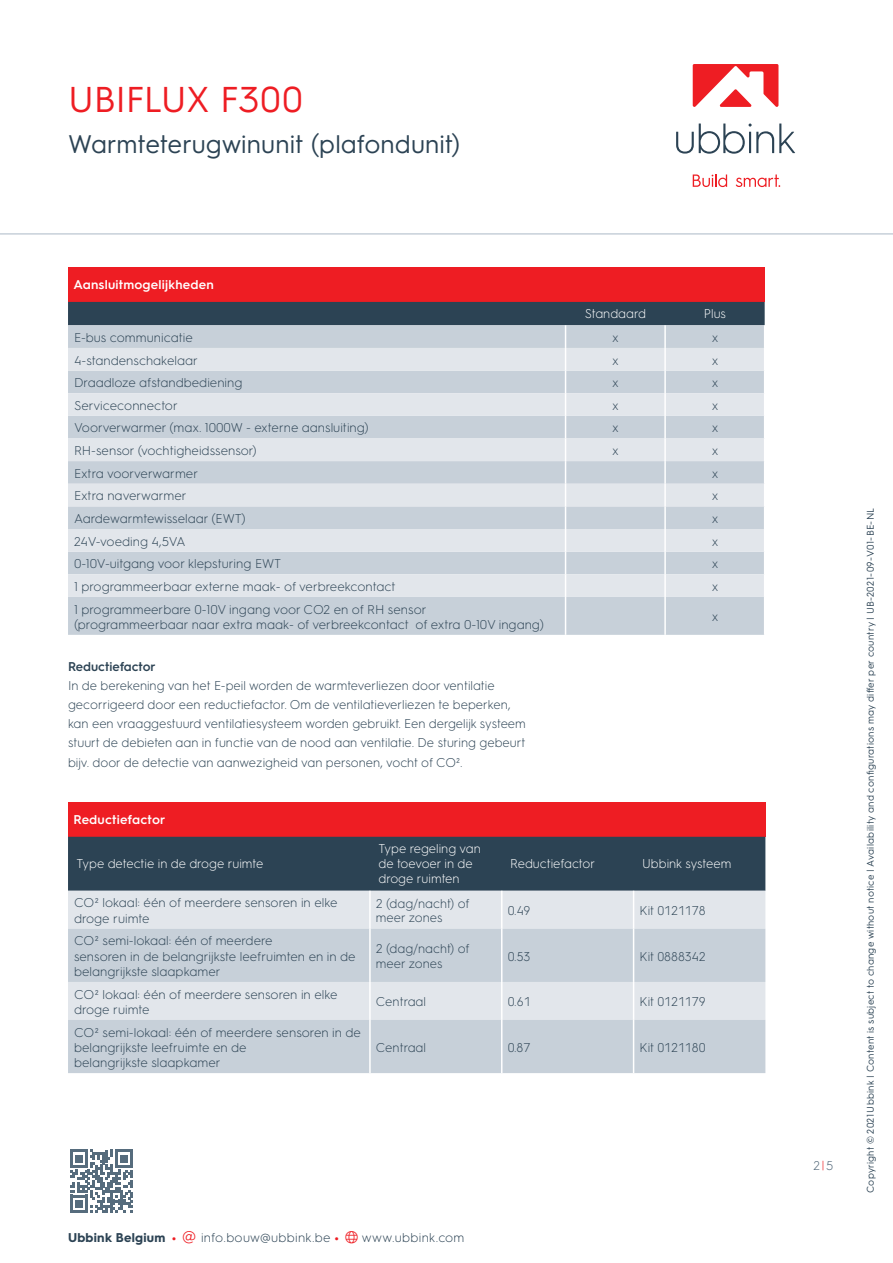
<style>
.page{position:relative;width:893px;height:1263px;background:#fff}
.page>*{position:absolute;margin:0;border:0;box-sizing:border-box;transform-origin:0 0}
._10_DA_title{font:36px "HGS3";letter-spacing:-.015em;color:#ee1d23}
._10_DA_title_subline{font:25.5px "HGS3";letter-spacing:.005em;color:#2c4354}
._40_DA_table_body{font:300 12.75px/15.3px "HGS3";color:#2c4354}
._40_DA_table_body_ce{font:300 12.75px/15.3px "HGS3";color:#fff}
._40_DA_table_body-2{font:300 12.75px "HGS3";letter-spacing:.02em;color:#2c4354}
._40_DA_table_head{font:600 12.75px "HGS3";letter-spacing:.015em;color:#fff}
.t1{font:300 12.75px "HGS3";color:#4e6476}
._00_DA_disclaimer{font:9.75px "HGS3";letter-spacing:.03em;color:#2c4354}
.s1{font-weight:600}
.s2{font-weight:700}
.s3{font-weight:700;color:#ee1d23}
.s4{color:#ee1d23}
</style>
<div class="page">
<hr style="left:0;top:233px;width:893px;height:2px;background:#c7d0d9">
<svg style="left:676px;top:124px;width:119px;height:30px"></svg>
<svg style="left:693px;top:174px;width:34px;height:13px"></svg>
<svg style="left:736px;top:174px;width:44px;height:13px"></svg>
<svg style="left:693px;top:64px;width:85px;height:43px"></svg>
<svg style="left:70px;top:1150px;width:63px;height:62px"></svg>
<div style="left:68px;top:268px;width:697px;height:34px;background:#ee1d23"></div>
<div style="left:68px;top:597px;width:696px;height:38px;background:#c7d0d9"></div>
<svg style="left:68px;top:302px;width:697px;height:295px;background:#c7cfd7"></svg>
<hr style="left:565px;top:597px;width:1px;height:38px;background:#fff">
<hr style="left:664px;top:597px;width:2px;height:38px;background:#fff">
<div style="left:68px;top:803px;width:697px;height:34px;background:#ee1d23"></div>
<div style="left:68px;top:837px;width:697px;height:54px;background:#2c4354"></div>
<div style="left:68px;top:891px;width:697px;height:38px;background:#e2e6eb"></div>
<svg style="left:68px;top:929px;width:697px;height:144px;background:#ced5dd"></svg>
<hr style="left:369px;top:891px;width:2px;height:38px;background:#fff">
<hr style="left:501px;top:891px;width:1px;height:38px;background:#fff">
<hr style="left:633px;top:891px;width:1px;height:38px;background:#fff">
<hr style="left:369px;top:929px;width:2px;height:53px;background:#fff">
<hr style="left:501px;top:929px;width:1px;height:53px;background:#fff">
<hr style="left:633px;top:929px;width:1px;height:53px;background:#fff">
<hr style="left:369px;top:982px;width:2px;height:38px;background:#fff">
<hr style="left:501px;top:982px;width:1px;height:38px;background:#fff">
<hr style="left:633px;top:982px;width:1px;height:38px;background:#fff">
<hr style="left:369px;top:1020px;width:2px;height:53px;background:#fff">
<hr style="left:501px;top:1020px;width:1px;height:53px;background:#fff">
<hr style="left:633px;top:1020px;width:1px;height:53px;background:#fff">
<p class="_10_DA_title" style="left:68px;top:74px;width:236px">UBIFLUX F300</p>
<p class="_10_DA_title_subline" style="left:68px;top:126px;width:394px">Warmteterugwinunit (plafondunit)</p>
<p class="_40_DA_table_head" style="left:73px;top:276px;width:142px">Aansluitmogelijkheden</p>
<p class="_40_DA_table_body_ce" style="left:585px;top:305px;width:63px">Standaard</p>
<p class="_40_DA_table_body_ce" style="left:704px;top:305px;width:24px">Plus</p>
<p class="_40_DA_table_body" style="left:74px;top:329px;width:120px">E-bus communicatie</p>
<p class="_40_DA_table_body" style="left:612px;top:329px;width:8px">x</p>
<p class="_40_DA_table_body" style="left:712px;top:329px;width:8px">x</p>
<p class="_40_DA_table_body" style="left:74px;top:352px;width:125px">4-standenschakelaar</p>
<p class="_40_DA_table_body" style="left:612px;top:352px;width:8px">x</p>
<p class="_40_DA_table_body" style="left:712px;top:352px;width:8px">x</p>
<p class="_40_DA_table_body" style="left:74px;top:374px;width:170px">Draadloze afstandbediening</p>
<p class="_40_DA_table_body" style="left:612px;top:374px;width:8px">x</p>
<p class="_40_DA_table_body" style="left:712px;top:374px;width:8px">x</p>
<p class="_40_DA_table_body" style="left:74px;top:397px;width:105px">Serviceconnector</p>
<p class="_40_DA_table_body" style="left:612px;top:397px;width:8px">x</p>
<p class="_40_DA_table_body" style="left:712px;top:397px;width:8px">x</p>
<p class="_40_DA_table_body" style="left:74px;top:420px;width:296px">Voorverwarmer (max. 1000W - externe aansluiting)</p>
<p class="_40_DA_table_body" style="left:612px;top:420px;width:8px">x</p>
<p class="_40_DA_table_body" style="left:712px;top:420px;width:8px">x</p>
<p class="_40_DA_table_body" style="left:74px;top:442px;width:184px">RH-sensor (vochtigheidssensor)</p>
<p class="_40_DA_table_body" style="left:612px;top:442px;width:8px">x</p>
<p class="_40_DA_table_body" style="left:712px;top:442px;width:8px">x</p>
<p class="_40_DA_table_body" style="left:74px;top:465px;width:126px">Extra voorverwarmer</p>
<p class="_40_DA_table_body" style="left:712px;top:465px;width:8px">x</p>
<p class="_40_DA_table_body" style="left:74px;top:487px;width:114px">Extra naverwarmer</p>
<p class="_40_DA_table_body" style="left:712px;top:487px;width:8px">x</p>
<p class="_40_DA_table_body" style="left:74px;top:510px;width:173px">Aardewarmtewisselaar (EWT)</p>
<p class="_40_DA_table_body" style="left:712px;top:510px;width:8px">x</p>
<p class="_40_DA_table_body" style="left:74px;top:533px;width:113px">24V-voeding 4,5VA</p>
<p class="_40_DA_table_body" style="left:712px;top:533px;width:8px">x</p>
<p class="_40_DA_table_body" style="left:74px;top:555px;width:209px">0-10V-uitgang voor klepsturing EWT</p>
<p class="_40_DA_table_body" style="left:712px;top:555px;width:8px">x</p>
<p class="_40_DA_table_body" style="left:74px;top:578px;width:323px">1 programmeerbaar externe maak- of verbreekcontact</p>
<p class="_40_DA_table_body" style="left:712px;top:578px;width:8px">x</p>
<p class="_40_DA_table_body" style="left:74px;top:601px;width:471px">1 programmeerbare 0-10V ingang voor CO2 en of RH sensor (programmeerbaar naar extra maak- of verbreekcontact of extra 0-10V ingang)</p>
<p class="_40_DA_table_body" style="left:712px;top:608px;width:8px">x</p>
<p class="_40_DA_table_body" style="left:68px;top:656px;width:459px;line-height:19.2px"><span class="s1">Reductiefactor<br></span>In de berekening van het E-peil worden de warmteverliezen door ventilatie gecorrigeerd door een reductiefactor. Om de ventilatieverliezen te beperken, kan een vraaggestuurd ventilatiesysteem worden gebruikt. Een dergelijk systeem stuurt de debieten aan in functie van de nood aan ventilatie. De sturing gebeurt bijv. door de detectie van aanwezigheid van personen, vocht of CO².</p>
<p class="_40_DA_table_head" style="left:73px;top:811px;width:94px">Reductiefactor</p>
<p class="_40_DA_table_body_ce" style="left:77px;top:855px;width:188px">Type detectie in de droge ruimte</p>
<p class="_40_DA_table_body_ce" style="left:378px;top:840px;width:104px">Type regeling van de toevoer in de droge ruimten</p>
<p class="_40_DA_table_body_ce" style="left:510px;top:855px;width:86px">Reductiefactor</p>
<p class="_40_DA_table_body_ce" style="left:642px;top:855px;width:91px">Ubbink systeem</p>
<p class="_40_DA_table_body" style="left:74px;top:894px;width:265px">CO² lokaal: één of meerdere sensoren in elke droge ruimte</p>
<p class="_40_DA_table_body" style="left:376px;top:895px;width:95px;line-height:14.9px">2 (dag/nacht) of meer zones</p>
<p class="_40_DA_table_body" style="left:508px;top:902px;width:24px">0.49</p>
<p class="_40_DA_table_body" style="left:640px;top:902px;width:67px">Kit 0121178</p>
<p class="_40_DA_table_body" style="left:74px;top:932px;width:283px">CO² semi-lokaal: één of meerdere<br>sensoren in de belangrijkste leefruimten en in de belangrijkste slaapkamer</p>
<p class="_40_DA_table_body" style="left:376px;top:940px;width:95px;line-height:14.9px">2 (dag/nacht) of meer zones</p>
<p class="_40_DA_table_body" style="left:508px;top:948px;width:24px">0.53</p>
<p class="_40_DA_table_body" style="left:640px;top:948px;width:67px">Kit 0888342</p>
<p class="_40_DA_table_body" style="left:74px;top:986px;width:265px">CO² lokaal: één of meerdere sensoren in elke droge ruimte</p>
<p class="_40_DA_table_body" style="left:376px;top:993px;width:52px">Centraal</p>
<p class="_40_DA_table_body" style="left:508px;top:993px;width:24px">0.61</p>
<p class="_40_DA_table_body" style="left:640px;top:993px;width:67px">Kit 0121179</p>
<p class="_40_DA_table_body" style="left:74px;top:1024px;width:288px">CO² semi-lokaal: één of meerdere sensoren in de belangrijkste leefruimte en de<br>belangrijkste slaapkamer</p>
<p class="_40_DA_table_body" style="left:376px;top:1039px;width:52px">Centraal</p>
<p class="_40_DA_table_body" style="left:508px;top:1039px;width:24px">0.87</p>
<p class="_40_DA_table_body" style="left:640px;top:1039px;width:67px">Kit 0121180</p>
<p class="_40_DA_table_body-2" style="left:68px;top:1228px;width:398px"><span class="s2">Ubbink Belgium</span> <span class="s3">•</span> <span class="s4">▼</span> info.bouw@ubbink.be <span class="s3">•</span> <span class="s4">●□</span> www.ubbink.com</p>
<p class="t1" style="left:813px;top:1157px;width:22px">2<span class="s4">|</span>5</p>
<p class="_00_DA_disclaimer" style="left:864px;top:1193px;width:686px;rotate:-90deg">Copyright © 2021 Ubbink | Content is subject to change without notice | Availability and configurations may differ per country | UB-2021-09-V01-BE-NL</p>
</div>
